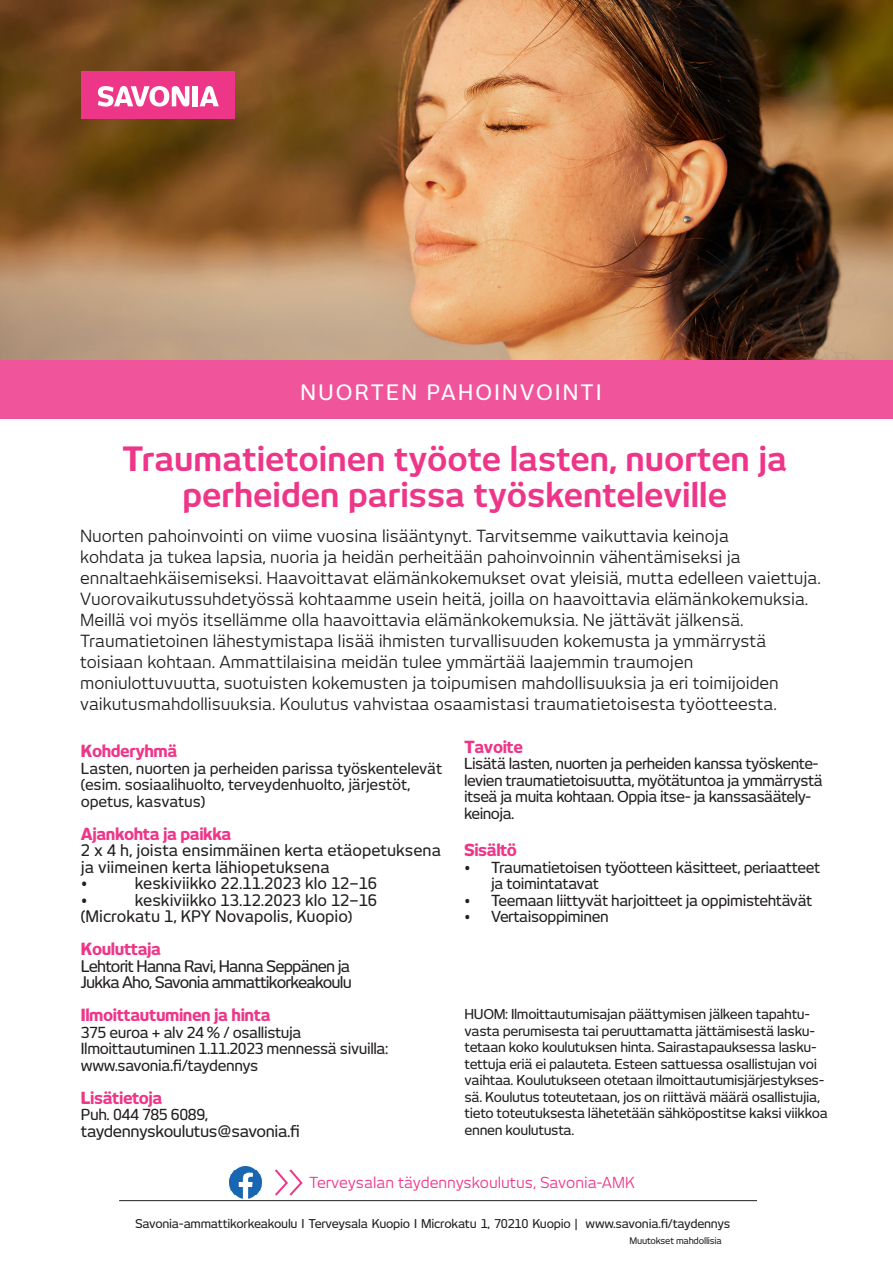
<style>
.page{position:relative;width:893px;height:1263px;background:#fff}
.page>*{position:absolute;margin:0;border:0;box-sizing:border-box;transform-origin:0 0}
.OTSIKKO_1{font:700 33px/36px "New June";color:#ee3689;text-align:center}
.Apuotsikko{font:500 21px "New June";letter-spacing:.11em;color:#fff}
.INGRESSI{font:16.5px/21px "New June";color:#231f20}
.LEIPÄTEKSTI{font:800 16.5px "New June";letter-spacing:-.025em;color:#ee3689}
.OTSIKKO_1_Värillinen{font:800 16.5px "New June";letter-spacing:-.025em;color:#ee3689}
.LEIPÄTEKSTI-2{font:500 15.75px/16.5px "New June";color:#231f20}
.OTSIKKO_1_Värillinen-2{font:500 15.75px "New June";letter-spacing:-.05em;color:#231f20}
.OTSIKKO_1_Värillinen-3{font:500 15.75px "New June";letter-spacing:-.025em;color:#231f20}
.OTSIKKO_1_Värillinen-4{font:500 15px/16.5px "New June";letter-spacing:-.035em;color:#231f20}
.LEIPÄTEKSTI-3{font:500 15px/16.5px "New June";letter-spacing:-.01em;color:#231f20}
.NOSTO_Lainausmerkit{font:15px "New June";color:#ee3689}
.OTSIKKO_1_Värillinen-5{font:500 13.5px/16.5px "New June";letter-spacing:-.025em;color:#231f20}
.LISÄTIETOA-RIVI_Leip{font:500 12px "New June";letter-spacing:-.02em;color:#231f20}
.LISÄTIETOA-RIVI_Leip-2{font:500 9px "New June";letter-spacing:-.02em;color:#231f20}
.s1{font-size:15px}
</style>
<div class="page">
<div style="left:0;top:359px;width:893px;height:60px;background:#f0549b"></div>
<hr style="left:119px;top:1200px;width:638px;height:1px;background:#231f20">
<img style="left:0;top:0;width:893px;height:359px">
<div style="left:81px;top:71px;width:154px;height:48px;background:#ee3689"></div>
<svg style="left:98px;top:86px;width:91px;height:21px"></svg>
<div style="left:193px;top:86px;width:5px;height:20px;background:#fff"></div>
<svg style="left:199px;top:86px;width:20px;height:20px"></svg>
<img style="left:230px;top:1167px;width:32px;height:31px">
<svg style="left:275px;top:1169px;width:28px;height:27px"></svg>
<p class="Apuotsikko" style="left:300px;top:380px;width:302px">NUORTEN PAHOINVOINTI</p>
<p class="OTSIKKO_1" style="left:122px;top:440px;width:666px">Traumatietoinen työote lasten, nuorten ja perheiden parissa työskenteleville</p>
<p class="INGRESSI" style="left:80px;top:525px;width:742px">Nuorten pahoinvointi on viime vuosina lisääntynyt. Tarvitsemme vaikuttavia keinoja<br>kohdata ja tukea lapsia, nuoria ja heidän perheitään pahoinvoinnin vähentämiseksi ja ennaltaehkäisemiseksi. Haavoittavat elämänkokemukset ovat yleisiä, mutta edelleen vaiettuja.<br>Vuorovaikutussuhdetyössä kohtaamme usein heitä, joilla on haavoittavia elämänkokemuksia.<br>Meillä voi myös itsellämme olla haavoittavia elämänkokemuksia. Ne jättävät jälkensä.</p>
<p class="INGRESSI" style="left:80px;top:630px;width:700px">Traumatietoinen lähestymistapa lisää ihmisten turvallisuuden kokemusta ja ymmärrystä toisiaan kohtaan. Ammattilaisina meidän tulee ymmärtää laajemmin traumojen moniulottuvuutta, suotuisten kokemusten ja toipumisen mahdollisuuksia ja eri toimijoiden vaikutusmahdollisuuksia. Koulutus vahvistaa osaamistasi traumatietoisesta työotteesta.</p>
<p class="LEIPÄTEKSTI" style="left:81px;top:741px;width:98px">Kohderyhmä</p>
<p class="LEIPÄTEKSTI-3" style="left:81px;top:760px;width:363px">Lasten, nuorten ja perheiden parissa työskentelevät (esim. sosiaalihuolto, terveydenhuolto, järjestöt, opetus, kasvatus)</p>
<p class="LEIPÄTEKSTI" style="left:81px;top:824px;width:152px">Ajankohta ja paikka</p>
<p class="LEIPÄTEKSTI-2" style="left:81px;top:842px;width:362px">2 x 4 h, joista ensimmäinen kerta etäopetuksena ja viimeinen kerta lähiopetuksena</p>
<p class="LEIPÄTEKSTI-2" style="left:81px;top:875px;width:8px">•</p>
<p class="LEIPÄTEKSTI-2" style="left:135px;top:875px;width:244px">keskiviikko 22.11.2023 klo 12–16</p>
<p class="LEIPÄTEKSTI-2" style="left:81px;top:891px;width:8px">•</p>
<p class="LEIPÄTEKSTI-2" style="left:135px;top:891px;width:244px">keskiviikko 13.12.2023 klo 12–16</p>
<p class="LEIPÄTEKSTI-2" style="left:81px;top:908px;width:273px">(Microkatu 1, KPY Novapolis, Kuopio<span class="s1">)</span></p>
<p class="OTSIKKO_1_Värillinen" style="left:81px;top:939px;width:82px">Kouluttaja</p>
<p class="OTSIKKO_1_Värillinen-2" style="left:81px;top:957px;width:271px">Lehtorit Hanna Ravi, Hanna Seppänen ja</p>
<p class="OTSIKKO_1_Värillinen-2" style="left:81px;top:973px;width:273px">Jukka Aho, Savonia ammattikorkeakoulu</p>
<p class="LEIPÄTEKSTI" style="left:81px;top:1005px;width:191px">Ilmoittautuminen ja hinta</p>
<p class="LEIPÄTEKSTI-3" style="left:81px;top:1024px;width:309px">375 euroa + alv 24 % / osallistuja<br>Ilmoittautuminen 1.11.2023 mennessä sivuilla:</p>
<p class="LEIPÄTEKSTI-3" style="left:81px;top:1057px;width:179px">www.savonia.fi/taydennys</p>
<p class="OTSIKKO_1_Värillinen" style="left:81px;top:1088px;width:83px">Lisätietoja</p>
<p class="OTSIKKO_1_Värillinen-4" style="left:81px;top:1106px;width:129px">Puh. 044 785 6089,</p>
<p class="OTSIKKO_1_Värillinen-3" style="left:81px;top:1122px;width:220px">taydennyskoulutus@savonia.fi</p>
<p class="OTSIKKO_1_Värillinen" style="left:464px;top:737px;width:61px">Tavoite</p>
<p class="OTSIKKO_1_Värillinen-4" style="left:464px;top:755px;width:360px">Lisätä lasten, nuorten ja perheiden kanssa työskente&shy;levien traumatietoisuutta, myötätuntoa ja ymmärrystä itseä ja muita kohtaan. Oppia itse- ja kanssasäätely&shy;keinoja.</p>
<p class="LEIPÄTEKSTI" style="left:464px;top:840px;width:55px">Sisältö</p>
<p class="OTSIKKO_1_Värillinen-4" style="left:491px;top:859px;width:331px;text-indent:-27px">• Traumatietoisen työotteen käsitteet, periaatteet ja toimintatavat</p>
<p class="OTSIKKO_1_Värillinen-4" style="left:464px;top:892px;width:350px">• Teemaan liittyvät harjoitteet ja oppimistehtävät</p>
<p class="OTSIKKO_1_Värillinen-4" style="left:464px;top:908px;width:146px">• Vertaisoppiminen</p>
<p class="OTSIKKO_1_Värillinen-5" style="left:465px;top:1006px;width:365px">HUOM: Ilmoittautumisajan päättymisen jälkeen tapahtu&shy;vasta perumisesta tai peruuttamatta jättämisestä lasku&shy;tetaan koko koulutuksen hinta. Sairastapauksessa lasku&shy;tettuja eriä ei palauteta. Esteen sattuessa osallistujan voi vaihtaa. Koulutukseen otetaan ilmoittautumisjärjestykses&shy;sä. Koulutus toteutetaan, jos on riittävä määrä osallistujia, tieto toteutuksesta lähetetään sähköpostitse kaksi viikkoa ennen koulutusta.</p>
<p class="NOSTO_Lainausmerkit" style="left:309px;top:1174px;width:327px">Terveysalan täydennyskoulutus, Savonia-AMK</p>
<p class="LISÄTIETOA-RIVI_Leip" style="left:135px;top:1216px;width:597px">Savonia-ammattikorkeakoulu I Terveysala Kuopio I Microkatu 1, 70210 Kuopio | www.savonia.fi/taydennys</p>
<p class="LISÄTIETOA-RIVI_Leip-2" style="left:629px;top:1235px;width:94px">Muutokset mahdollisia</p>
</div>
